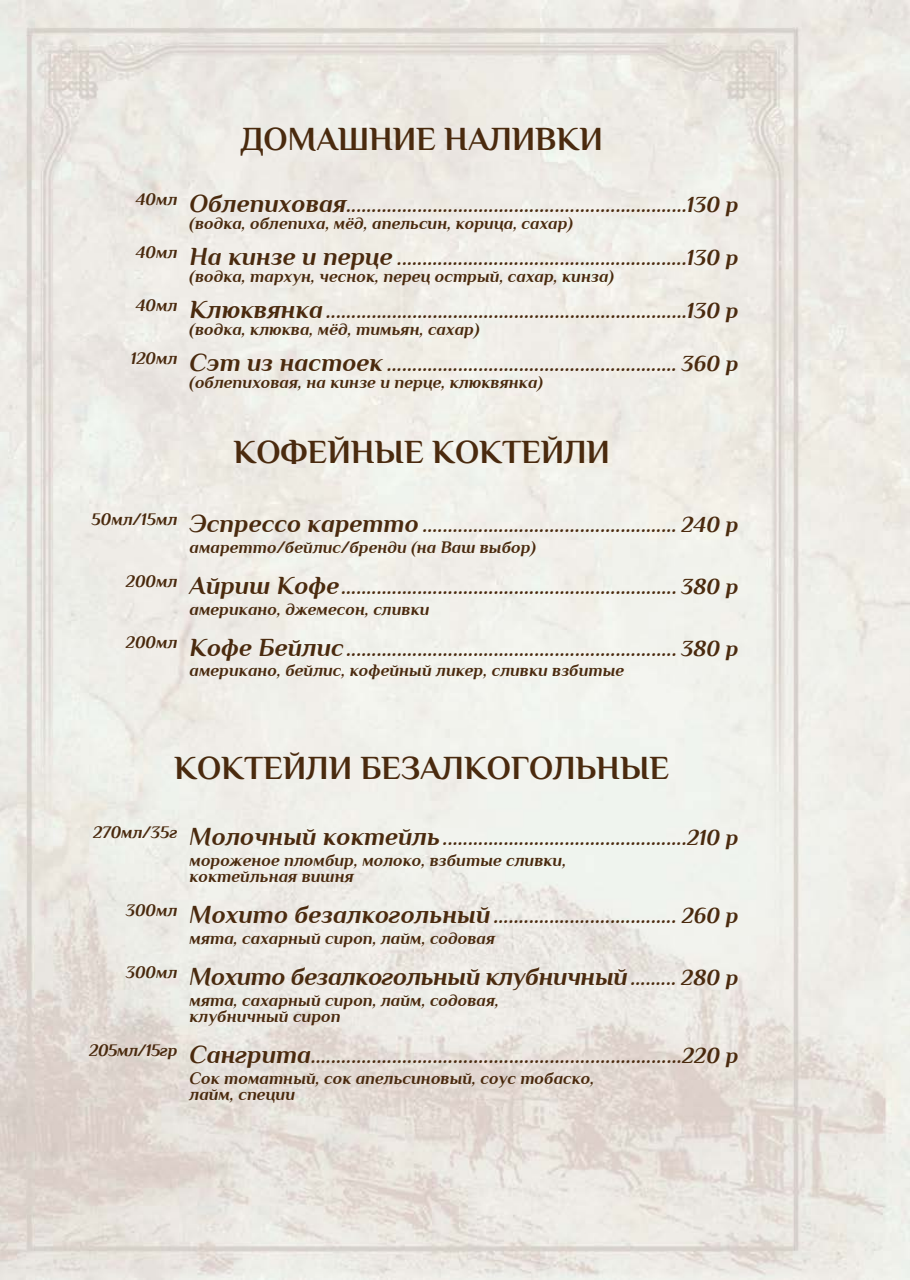
<style>
.page{position:relative;width:910px;height:1280px;background:#fff}
.page>*{position:absolute;margin:0;border:0;box-sizing:border-box;transform-origin:0 0}
.t1{font:700 33px "Philosopher";color:#4a2a0e}
.t2{font:italic 700 25.5px "Philosopher";letter-spacing:-.02em;color:#4a2a0e}
.t3{font:italic 700 22.5px "Philosopher";color:#4a2a0e}
.t4{font:italic 700 17.25px/16.5px "Philosopher";color:#4a2a0e}
.s1{font-size:25.5px}
.s2{font-size:22.5px}
</style>
<div class="page">
<img style="left:0;top:0;width:910px;height:1280px">
<h1 class="t1" style="left:241px;top:122px;width:364px">ДОМАШНИЕ НАЛИВКИ</h1>
<p class="t3" style="left:136px;top:193px;width:604px"><sup>40мл</sup> <span class="s1">Облепиховая</span>...................................................................130 р</p>
<p class="t4" style="left:190px;top:215px;width:385px">(водка, облепиха, мёд, апельсин, корица, сахар)</p>
<p class="t3" style="left:136px;top:246px;width:604px"><sup>40мл</sup> <span class="s1">На кинзе и перце</span> .........................................................130 р</p>
<p class="t4" style="left:190px;top:268px;width:426px">(водка, тархун, чеснок, перец острый, сахар, кинза)</p>
<p class="t3" style="left:136px;top:299px;width:604px"><sup>40мл</sup> <span class="s1">Клюквянка</span>.......................................................................130 р</p>
<p class="t4" style="left:190px;top:321px;width:292px">(водка, клюква, мёд, тимьян, сахар)</p>
<p class="t3" style="left:131px;top:352px;width:609px"><sup>120мл</sup> <span class="s1">Сэт из настоек</span> ......................................................... 360 р</p>
<p class="t4" style="left:190px;top:374px;width:355px">(облепиховая, на кинзе и перце, клюквянка)</p>
<h1 class="t1" style="left:233px;top:435px;width:378px">КОФЕЙНЫЕ КОКТЕЙЛИ</h1>
<p class="t3" style="left:91px;top:513px;width:649px"><sup>50мл/15мл</sup> <span class="s1">Эспрессо каретто</span> .................................................. 240 р</p>
<p class="t4" style="left:190px;top:539px;width:348px">амаретто/бейлис/бренди (на Ваш выбор)</p>
<p class="t3" style="left:126px;top:575px;width:614px"><sup>200мл</sup> <span class="s1">Айриш Кофе</span>.................................................................. 380 р</p>
<p class="t4" style="left:190px;top:601px;width:242px">американо, джемесон, сливки</p>
<p class="t3" style="left:126px;top:637px;width:614px"><sup>200мл</sup> <span class="s1">Кофе Бейлис</span>................................................................. 380 р</p>
<p class="t4" style="left:190px;top:663px;width:436px">американо, бейлис, кофейный ликер, сливки взбитые</p>
<h1 class="t1" style="left:174px;top:751px;width:497px">КОКТЕЙЛИ БЕЗАЛКОГОЛЬНЫЕ</h1>
<p class="t3" style="left:93px;top:826px;width:647px"><sup>270мл/35г</sup> <span class="s1">Молочный коктейль</span>................................................210 р</p>
<p class="t4" style="left:190px;top:852px;width:378px">мороженое пломбир, молоко, взбитые сливки, коктейльная вишня</p>
<p class="t3" style="left:126px;top:904px;width:614px"><sup>300мл</sup> <span class="s1">Мохито безалкогольный</span>.................................... 260 р</p>
<p class="t4" style="left:190px;top:930px;width:307px">мята, сахарный сироп, лайм, содовая</p>
<p class="t2" style="left:126px;top:963px;width:614px"><sup>300мл</sup> Мохито безалкогольный клубничный <span class="s2">......... 280 р</span></p>
<p class="t4" style="left:190px;top:992px;width:311px">мята, сахарный сироп, лайм, содовая, клубничный сироп</p>
<p class="t3" style="left:89px;top:1044px;width:651px"><sup>205мл/15гр</sup> <span class="s1">Сангрита</span>.........................................................................220 р</p>
<p class="t4" style="left:190px;top:1070px;width:406px">Сок томатный, сок апельсиновый, соус тобаско, лайм, специи</p>
</div>
